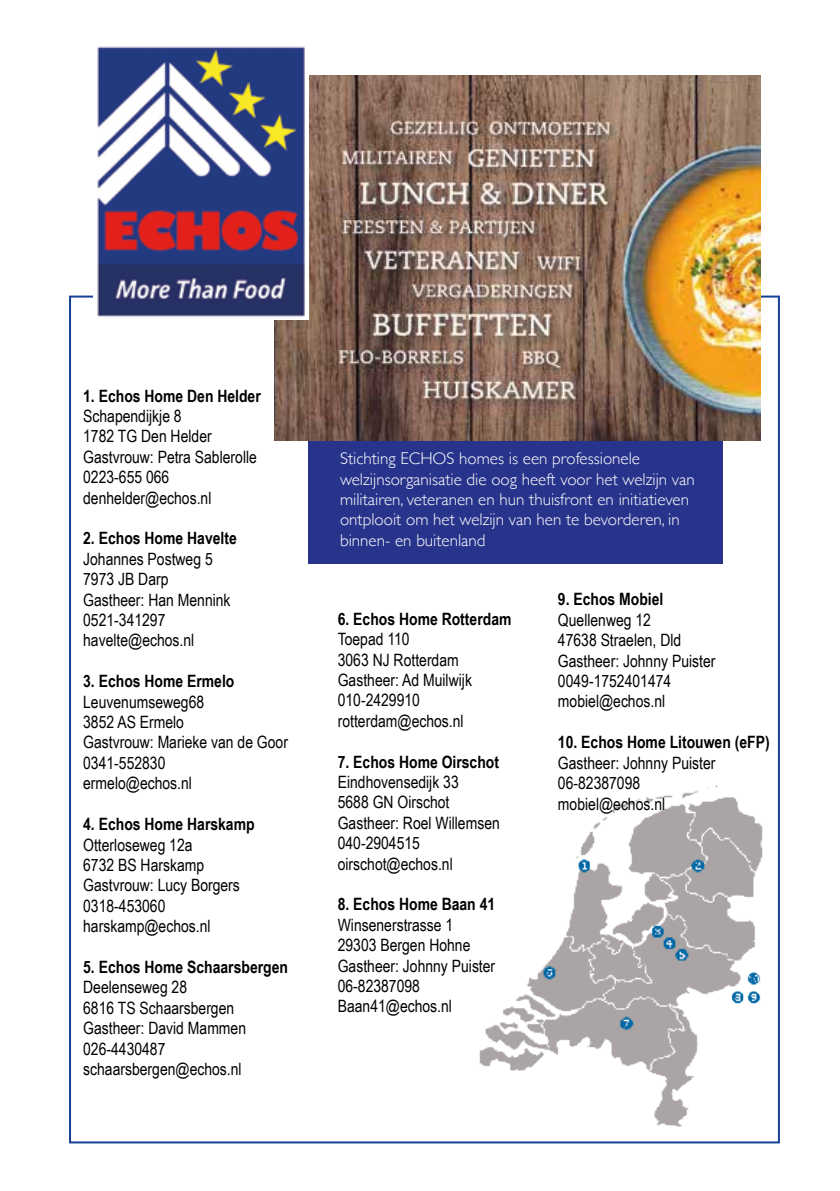
<style>
.page{position:relative;width:840px;height:1191px;background:#fff}
.page>*{position:absolute;margin:0;border:0;box-sizing:border-box;transform-origin:0 0}
.t1{font:17px/20.4px "Arial Narrow";color:#000}
.t2{font:300 17px/20.4px "Gill Sans";color:#fff}
.t3{font:700 17px "Arial Narrow";color:#000}
</style>
<div class="page">
<img style="left:479px;top:785px;width:284px;height:342px">
<div style="left:308px;top:410px;width:414px;height:153px;background:#28348b"></div>
<img style="left:275px;top:75px;width:484px;height:365px">
<img style="left:97px;top:46px;width:211px;height:273px">
<p class="t3" style="left:83px;top:383px;width:179px">1. Echos Home Den Helder</p>
<p class="t1" style="left:83px;top:405px;width:175px">Schapendijkje 8<br>1782 TG Den Helder<br>Gastvrouw: Petra Sablerolle<br>0223-655 066 denhelder@echos.nl</p>
<p class="t3" style="left:83px;top:525px;width:155px">2. Echos Home Havelte</p>
<p class="t1" style="left:83px;top:548px;width:149px">Johannes Postweg 5<br>7973 JB Darp<br>Gastheer: Han Mennink<br>0521-341297 havelte@echos.nl</p>
<p class="t3" style="left:83px;top:668px;width:153px">3. Echos Home Ermelo</p>
<p class="t1" style="left:83px;top:691px;width:206px">Leuvenumseweg68<br>3852 AS Ermelo<br>Gastvrouw: Marieke van de Goor<br>0341-552830<br>ermelo@echos.nl</p>
<p class="t3" style="left:83px;top:811px;width:173px">4. Echos Home Harskamp</p>
<p class="t1" style="left:83px;top:833px;width:158px">Otterloseweg 12a<br>6732 BS Harskamp<br>Gastvrouw: Lucy Borgers<br>0318-453060 harskamp@echos.nl</p>
<p class="t3" style="left:83px;top:954px;width:206px">5. Echos Home Schaarsbergen</p>
<p class="t1" style="left:83px;top:976px;width:164px">Deelenseweg 28<br>6816 TS Schaarsbergen<br>Gastheer: David Mammen<br>026-4430487 schaarsbergen@echos.nl</p>
<p class="t2" style="left:340px;top:447px;width:356px">Stichting ECHOS homes is een professionele welzijnsorganisatie die oog heeft voor het welzijn van militairen, veteranen en hun thuisfront en initiatieven ontplooit om het welzijn van hen te bevorderen, in binnen- en buitenland</p>
<p class="t3" style="left:337px;top:606px;width:175px">6. Echos Home Rotterdam</p>
<p class="t1" style="left:337px;top:628px;width:136px">Toepad 110<br>3063 NJ Rotterdam<br>Gastheer: Ad Muilwijk<br>010-2429910 rotterdam@echos.nl</p>
<p class="t3" style="left:337px;top:748px;width:163px">7. Echos Home Oirschot</p>
<p class="t1" style="left:337px;top:771px;width:163px">Eindhovensedijk 33<br>5688 GN Oirschot<br>Gastheer: Roel Willemsen<br>040-2904515 oirschot@echos.nl</p>
<p class="t3" style="left:337px;top:891px;width:159px">8. Echos Home Baan 41</p>
<p class="t1" style="left:337px;top:914px;width:159px">Winsenerstrasse 1<br>29303 Bergen Hohne<br>Gastheer: Johnny Puister<br>06-82387098<br>Baan41@echos.nl</p>
<p class="t3" style="left:557px;top:586px;width:107px">9. Echos Mobiel</p>
<p class="t1" style="left:557px;top:609px;width:159px">Quellenweg 12<br>47638 Straelen, Dld<br>Gastheer: Johnny Puister<br>0049-1752401474 mobiel@echos.nl</p>
<p class="t3" style="left:557px;top:729px;width:213px">10. Echos Home Litouwen (eFP)</p>
<p class="t1" style="left:557px;top:752px;width:159px">Gastheer: Johnny Puister<br>06-82387098 mobiel@echos.nl</p>
</div>
